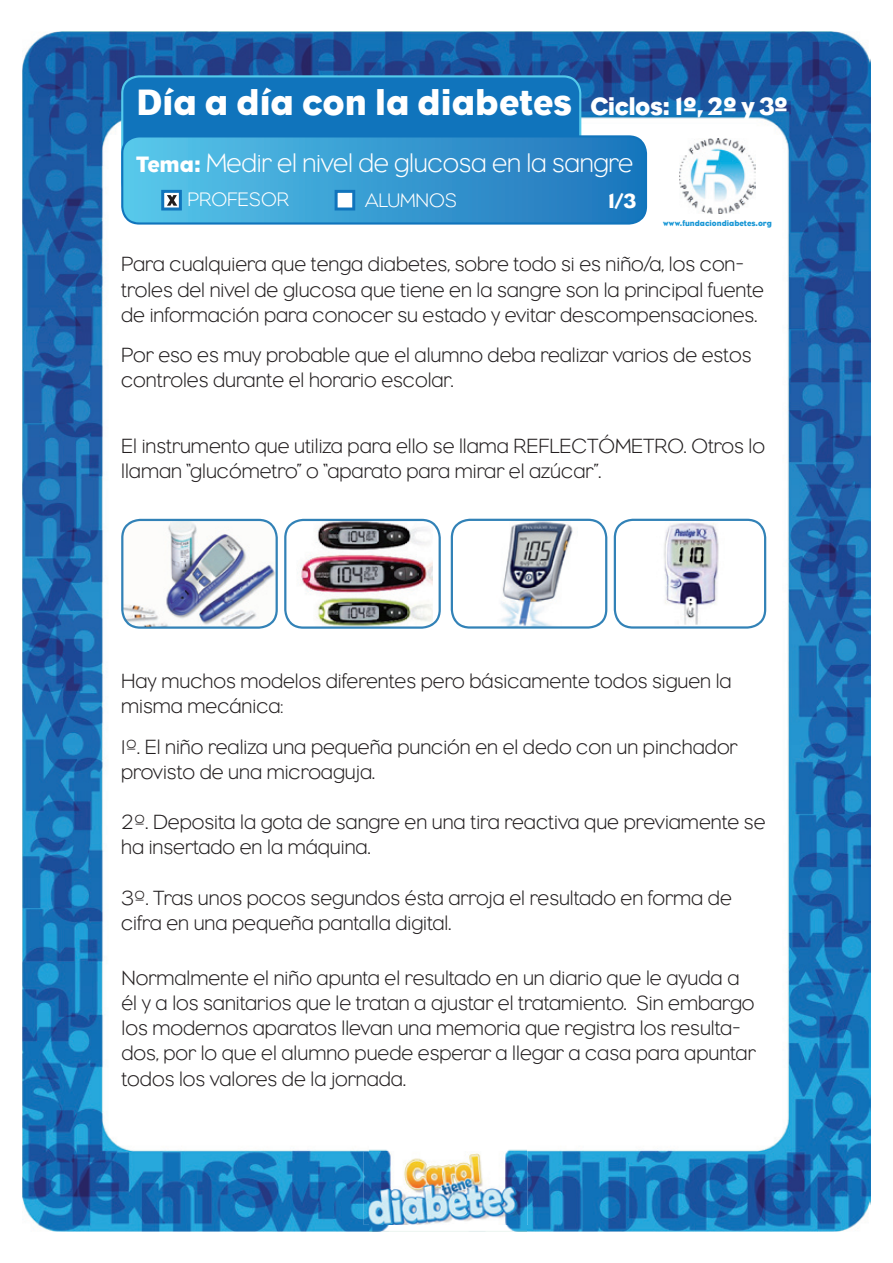
<style>
.page{position:relative;width:893px;height:1263px;background:#fff}
.page>*{position:absolute;margin:0;border:0;box-sizing:border-box;transform-origin:0 0}
.t1{font:37.5px "Eagle";color:#fff}
.t2{font:300 27px "Eagle";letter-spacing:-.01em;color:#fff}
.t3{font:25.65px "Eagle";letter-spacing:-.02em;color:#fff}
.t4{font:22.8px "Eagle";color:#fff}
.t5{font:300 21px/25.2px "Eagle";color:#231f20}
.t6{font:21px "Eagle";color:#fff}
.t7{font:300 19.95px "Eagle";color:#fff}
.t8{font:8.25px "Eagle";color:#1796d5}
</style>
<div class="page">
<img style="left:22px;top:31px;width:849px;height:1200px">
<div style="left:121px;top:75px;width:460px;height:60px;background:#1074bc"></div>
<svg style="left:121px;top:135px;width:526px;height:90px;background:#389bd1"></svg>
<svg style="left:335px;top:190px;width:20px;height:20px"></svg>
<img style="left:680px;top:139px;width:76px;height:75px">
<img style="left:369px;top:1136px;width:157px;height:96px">
<img style="left:364px;top:1151px;width:164px;height:74px">
<svg style="left:161px;top:190px;width:21px;height:20px"></svg>
<svg style="left:451px;top:519px;width:156px;height:110px"></svg>
<svg style="left:614px;top:519px;width:152px;height:110px"></svg>
<svg style="left:121px;top:519px;width:157px;height:110px"></svg>
<img style="left:284px;top:519px;width:157px;height:110px">
<h1 class="t1" style="left:136px;top:81px;width:438px">Día a día con la diabetes</h1>
<p class="t3" style="left:590px;top:91px;width:200px">Ciclos: 1º, 2º y 3º</p>
<p class="t2" style="left:206px;top:148px;width:428px">Medir el nivel de glucosa en la sangre</p>
<p class="t4" style="left:136px;top:151px;width:67px">Tema:</p>
<p class="t7" style="left:187px;top:188px;width:103px">PROFESOR</p>
<p class="t7" style="left:365px;top:189px;width:94px">ALUMNOS</p>
<p class="t6" style="left:608px;top:189px;width:29px">1/3</p>
<p class="t8" style="left:663px;top:218px;width:110px">www.fundaciondiabetes.org</p>
<p class="t5" style="left:121px;top:252px;width:644px">Para cualquiera que tenga diabetes, sobre todo si es niño/a, los con&shy;troles del nivel de glucosa que tiene en la sangre son la principal fuente de información para conocer su estado y evitar descompensaciones.</p>
<p class="t5" style="left:121px;top:342px;width:632px">Por eso es muy probable que el alumno deba realizar varios de estos controles durante el horario escolar.</p>
<p class="t5" style="left:121px;top:433px;width:645px">El instrumento que utiliza para ello se llama REFLECTÓMETRO. Otros lo llaman “glucómetro” o “aparato para mirar el azúcar”.</p>
<p class="t5" style="left:121px;top:668px;width:612px">Hay muchos modelos diferentes pero básicamente todos siguen la misma mecánica:</p>
<p class="t5" style="left:121px;top:734px;width:618px">1º. El niño realiza una pequeña punción en el dedo con un pinchador provisto de una microaguja.</p>
<p class="t5" style="left:121px;top:809px;width:646px">2º. Deposita la gota de sangre en una tira reactiva que previamente se ha insertado en la máquina.</p>
<p class="t5" style="left:121px;top:885px;width:612px">3º. Tras unos pocos segundos ésta arroja el resultado en forma de cifra en una pequeña pantalla digital.</p>
<p class="t5" style="left:122px;top:965px;width:636px">Normalmente el niño apunta el resultado en un diario que le ayuda a él y a los sanitarios que le tratan a ajustar el tratamiento. Sin embargo los modernos aparatos llevan una memoria que registra los resulta&shy;dos, por lo que el alumno puede esperar a llegar a casa para apuntar todos los valores de la jornada.</p>
</div>
